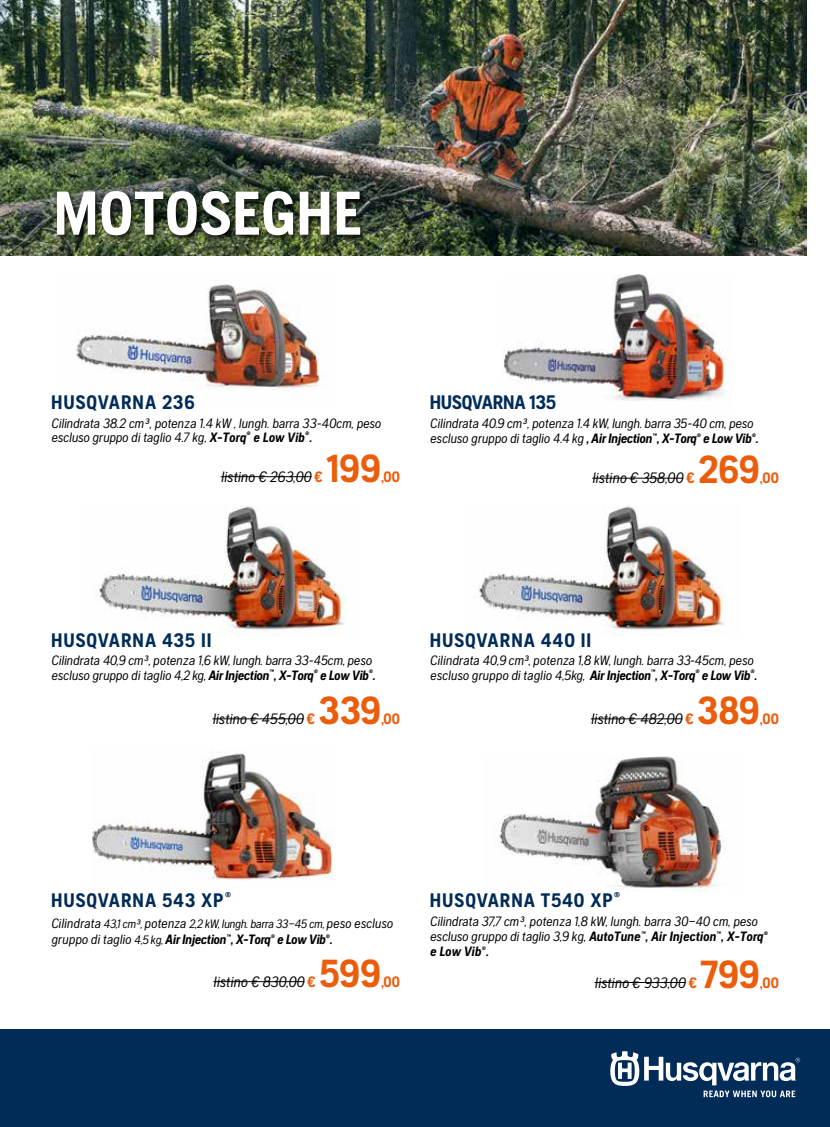
<style>
.page{position:relative;width:830px;height:1127px;background:#fff}
.page>*{position:absolute;margin:0;border:0;box-sizing:border-box;transform-origin:0 0}
.t1{font:700 61.5px "Husqvarna Gothic";letter-spacing:.02em;color:#fff}
.t2{font:700 39px "Husqvarna Gothic";color:#eb5d0b}
.t3{font:700 19.5px "Husqvarna Gothic";letter-spacing:.05em;color:#002c57}
.t4{font:700 19.5px "Husqvarna Gothic";letter-spacing:-.015em;color:#002c57}
.t5{font:italic 15px "Husqvarna Gothic";letter-spacing:.01em;color:#000}
.t6{font:700 15px "Husqvarna Gothic";letter-spacing:.01em;color:#eb5d0b}
.t7{font:italic 13.5px/14.2px "Husqvarna Gothic";color:#000}
.t8{font:italic 700 13.5px "Husqvarna Gothic";letter-spacing:-.02em;color:#000}
.t9{font:italic 12.15px "Husqvarna Gothic";letter-spacing:-.02em;color:#000}
.s1{font-weight:700}
.s2{font-weight:700;font-style:normal;color:#eb5d0b}
.s3{font-size:13.5px}
.s4{font-weight:400}
.s5{font-weight:400;font-size:12.15px}
</style>
<div class="page">
<div style="left:0;top:1029px;width:829px;height:98px;background:#002c57"></div>
<svg style="left:610px;top:1051px;width:189px;height:46px"></svg>
<img style="left:0;top:0;width:806px;height:255px">
<img style="left:75px;top:284px;width:245px;height:106px">
<img style="left:502px;top:274px;width:225px;height:127px">
<img style="left:94px;top:506px;width:251px;height:130px">
<img style="left:167px;top:509px;width:74px;height:78px">
<img style="left:474px;top:506px;width:251px;height:130px">
<img style="left:547px;top:509px;width:74px;height:78px">
<img style="left:93px;top:751px;width:240px;height:129px">
<img style="left:499px;top:756px;width:227px;height:136px">
<div style="left:56px;top:190px;width:312px;height:53px;background:#000;opacity:.75"></div>
<hr style="left:220px;top:476px;width:91px;height:1px;background:#000">
<hr style="left:592px;top:478px;width:91px;height:1px;background:#000">
<hr style="left:212px;top:718px;width:91px;height:1px;background:#000">
<hr style="left:590px;top:718px;width:92px;height:1px;background:#000">
<hr style="left:213px;top:981px;width:91px;height:1px;background:#000">
<hr style="left:594px;top:982px;width:91px;height:1px;background:#000">
<h1 class="t1" style="left:54px;top:178px;width:310px">MOTOSEGHE</h1>
<h3 class="t3" style="left:51px;top:391px;width:145px">HUSQVARNA 236</h3>
<p class="t7" style="left:51px;top:416px;width:331px">Cilindrata 38.2 cm³, potenza 1.4 kW , lungh. barra 33-40cm, peso escluso gruppo di taglio 4.7 kg, <span class="s1">X-Torq</span><sup>®</sup> <span class="s1">e Low Vib</span><sup>®</sup><span class="s1">.</span></p>
<p class="t5" style="left:220px;top:468px;width:104px">listino € 263,00 <span class="s2">€</span></p>
<h2 class="t2" style="left:326px;top:445px;width:56px">199</h2>
<p class="t6" style="left:381px;top:468px;width:21px">,00</p>
<h3 class="t4" style="left:429px;top:391px;width:128px">HUSQVARNA 135</h3>
<p class="t7" style="left:429px;top:416px;width:330px;line-height:15px">Cilindrata 40.9 cm³, potenza 1.4 kW, lungh. barra 35-40 cm, peso escluso gruppo di taglio 4.4 kg <span class="s1">, Air Injection</span><sup>™</sup><span class="s1">, X-Torq</span><sup>®</sup> <span class="s1">e Low Vib</span><sup>®</sup><span class="s1">.</span></p>
<p class="t5" style="left:592px;top:469px;width:104px">listino € 358,00 <span class="s2">€</span></p>
<h2 class="t2" style="left:697px;top:447px;width:63px">269</h2>
<p class="t6" style="left:759px;top:469px;width:21px">,00</p>
<h3 class="t3" style="left:51px;top:629px;width:162px">HUSQVARNA 435 II</h3>
<p class="t7" style="left:51px;top:653px;width:325px">Cilindrata 40,9 cm³, potenza 1,6 kW, lungh. barra 33-45cm, peso escluso gruppo di taglio 4,2 kg, <span class="s1">Air Injection</span><sup>™</sup><span class="s1">, X-Torq</span><sup>®</sup> <span class="s1">e Low Vib</span><sup>®</sup><span class="s1">.</span></p>
<p class="t5" style="left:212px;top:710px;width:104px">listino € 455,00 <span class="s2">€</span></p>
<h2 class="t2" style="left:318px;top:688px;width:64px">339</h2>
<p class="t6" style="left:381px;top:710px;width:21px">,00</p>
<h3 class="t3" style="left:429px;top:629px;width:163px">HUSQVARNA 440 II</h3>
<p class="t7" style="left:429px;top:653px;width:328px">Cilindrata 40,9 cm³, potenza 1,8 kW, lungh. barra 33-45cm, peso escluso gruppo di taglio 4,5kg, <span class="s1">Air Injection</span><sup>™</sup><span class="s1">, X-Torq</span><sup>®</sup> <span class="s1">e Low Vib</span><sup>®</sup><span class="s1">.</span></p>
<p class="t5" style="left:590px;top:710px;width:105px">listino € 482,00 <span class="s2">€</span></p>
<h2 class="t2" style="left:697px;top:688px;width:64px">389</h2>
<p class="t6" style="left:759px;top:710px;width:21px">,00</p>
<h3 class="t3" style="left:51px;top:888px;width:181px">HUSQVARNA 543 XP<sup>®</sup></h3>
<p class="t9" style="left:51px;top:916px;width:343px"><span class="s3">Cilindrata</span> 43,1 cm³, <span class="s3">potenza</span> 2,2 kW, lungh. barra 33–45 cm, <span class="s3">peso escluso</span></p>
<p class="t8" style="left:51px;top:932px;width:282px"><span class="s4">gruppo di taglio</span> <span class="s5">4,5 kg,</span> Air Injection<sup>™</sup>, X-Torq<sup>®</sup> e Low Vib<sup>®</sup>.</p>
<p class="t5" style="left:213px;top:973px;width:104px">listino € 830,00 <span class="s2">€</span></p>
<h2 class="t2" style="left:319px;top:950px;width:63px">599</h2>
<p class="t6" style="left:381px;top:973px;width:21px">,00</p>
<h3 class="t3" style="left:429px;top:888px;width:192px">HUSQVARNA T540 XP<sup>®</sup></h3>
<p class="t7" style="left:429px;top:914px;width:339px;line-height:15px">Cilindrata 37,7 cm³, potenza 1,8 kW, lungh. barra 30–40 cm, peso escluso gruppo di taglio 3,9 kg, <span class="s1">AutoTune</span><sup>™</sup><span class="s1">, Air Injection</span><sup>™</sup><span class="s1">, X-Torq</span><sup>® </sup><span class="s1">e Low Vib</span><sup>®</sup><span class="s1">.</span></p>
<p class="t5" style="left:594px;top:974px;width:104px">listino € 933,00 <span class="s2">€</span></p>
<h2 class="t2" style="left:700px;top:951px;width:61px">799</h2>
<p class="t6" style="left:759px;top:973px;width:21px">,00</p>
</div>
